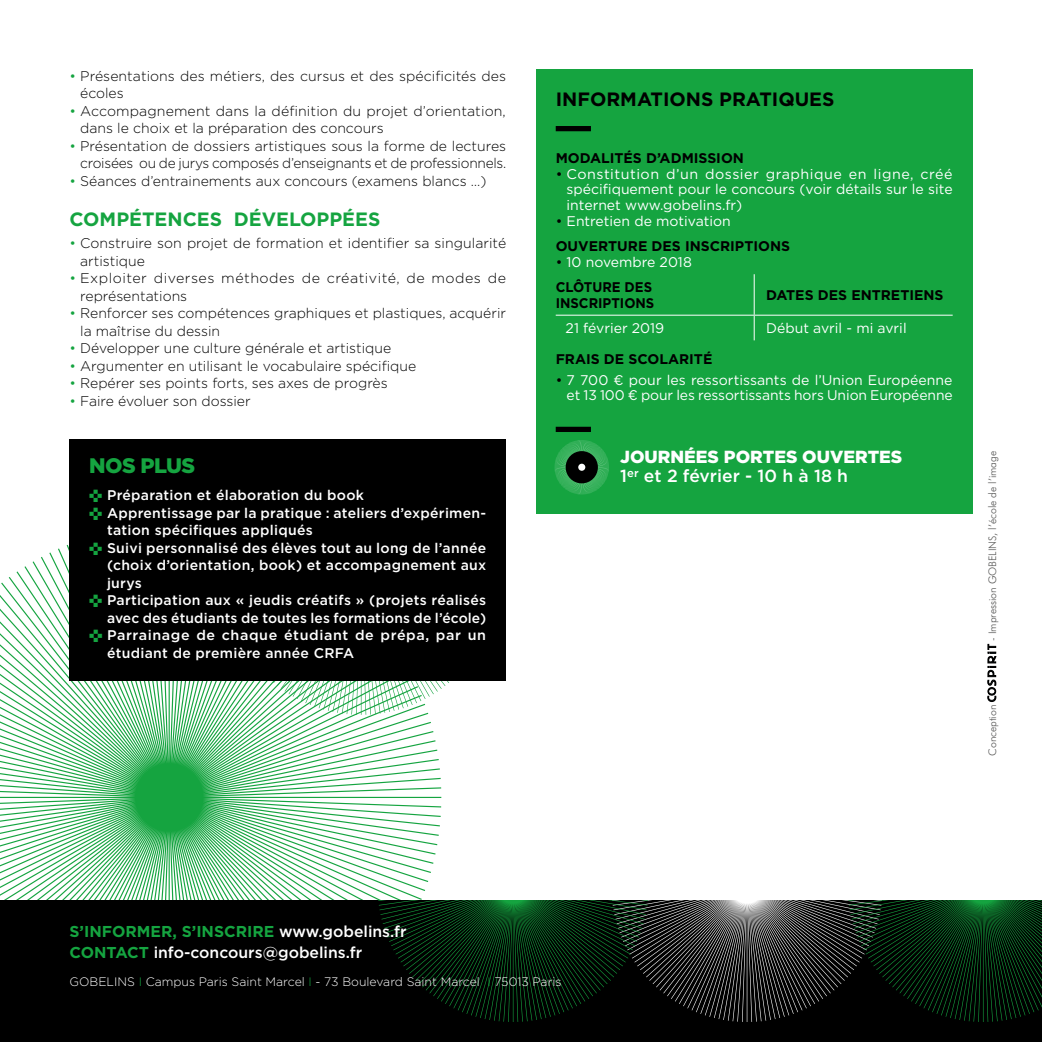
<style>
.page{position:relative;width:1042px;height:1042px;background:#fff}
.page>*{position:absolute;margin:0;border:0;box-sizing:border-box;transform-origin:0 0}
.t1{font:900 21px "Gotham";letter-spacing:-.025em;color:#15a440}
.t2{font:700 19.25px "Gotham";color:#15a440}
.t3{font:700 19.25px "Gotham";color:#000}
.t4{font:900 17.5px/19.2px "Gotham";color:#fff}
.t5{font:500 15.75px/21px "Gotham";color:#fff}
.t6{font:300 14px/17.5px "Gotham";color:#000}
.t7{font:500 14px "Gotham";letter-spacing:.02em;color:#fff}
.t8{font:14px/15.8px "Gotham";color:#fff;text-align:justify}
.t9{font:300 14px/17.5px "Gotham";letter-spacing:-.02em;color:#000;text-align:right}
.t10{font:700 14px/25.7px "Gotham";color:#000}
.t11{font:300 14px/17.5px "Gotham";letter-spacing:.035em;color:#000}
.t12{font:500 14px "Gotham";letter-spacing:.045em;color:#fff}
.t13{font:700 14px "Gotham";color:#000;scale:.94 1}
.t14{font:300 12.25px "Gotham";color:#fff}
.t15{font:300 10.5px "Futura BT";color:#575756}
.s1{color:#15a440}
.s2{color:#000}
.s3{font-weight:400}
.s4{font-weight:400;color:#fff}
.s5{font-weight:700;color:#000}
.s6{font-weight:500}
.s7{font-weight:700;color:#15a440}
</style>
<div class="page">
<svg style="left:0;top:544px;width:441px;height:356px"></svg>
<svg style="left:225px;top:680px;width:273px;height:35px"></svg>
<div style="left:0;top:900px;width:1042px;height:142px;background:#000"></div>
<svg style="left:378px;top:900px;width:664px;height:122px"></svg>
<div style="left:536px;top:69px;width:436px;height:445px;background:#15a440"></div>
<div style="left:556px;top:126px;width:35px;height:5px;background:#000"></div>
<hr style="left:754px;top:274px;width:1px;height:41px;background:#fff">
<svg style="left:754px;top:316px;width:1px;height:24px"></svg>
<hr style="left:556px;top:315px;width:198px;height:1px;background:#fff">
<hr style="left:754px;top:315px;width:198px;height:1px;background:#fff">
<div style="left:556px;top:427px;width:35px;height:5px;background:#000"></div>
<svg style="left:987px;top:643px;width:9px;height:59px"></svg>
<div style="left:69px;top:439px;width:437px;height:241px;background:#000"></div>
<svg style="left:554px;top:440px;width:55px;height:54px"></svg>
<p class="t6" style="left:80px;top:67px;width:427px;text-indent:-11px"><span class="s1">•</span> Présentations des métiers, des cursus et des spécificités des écoles</p>
<p class="t6" style="left:80px;top:102px;width:427px;text-indent:-11px"><span class="s1">•</span> Accompagnement dans la définition du projet d’orientation, dans le choix et la préparation des concours</p>
<p class="t9" style="left:69px;top:137px;width:438px"><span class="s1">•</span> Présentation de dossiers artistiques sous la forme de lectures croisées ou de jurys composés d’enseignants et de professionnels.</p>
<p class="t6" style="left:69px;top:172px;width:418px"><span class="s1">•</span> Séances d’entrainements aux concours (examens blancs …)</p>
<h2 class="t2" style="left:69px;top:206px;width:312px">COMPÉTENCES DÉVELOPPÉES</h2>
<p class="t6" style="left:80px;top:234px;width:427px;text-indent:-11px"><span class="s1">•</span> Construire son projet de formation et identifier sa singularité artistique</p>
<p class="t11" style="left:80px;top:269px;width:427px;text-indent:-11px"><span class="s1">•</span> Exploiter diverses méthodes de créativité, de modes de représentations</p>
<p class="t6" style="left:80px;top:304px;width:427px;text-indent:-11px"><span class="s1">•</span> Renforcer ses compétences graphiques et plastiques, acquérir la maîtrise du dessin</p>
<p class="t6" style="left:69px;top:339px;width:323px"><span class="s1">•</span> Développer une culture générale et artistique</p>
<p class="t6" style="left:69px;top:356px;width:348px"><span class="s1">•</span> Argumenter en utilisant le vocabulaire spécifique</p>
<p class="t6" style="left:69px;top:374px;width:320px"><span class="s1">•</span> Repérer ses points forts, ses axes de progrès</p>
<p class="t6" style="left:69px;top:391px;width:183px"><span class="s1">•</span> Faire évoluer son dossier</p>
<h1 class="t1" style="left:89px;top:451px;width:107px">NOS PLUS</h1>
<p class="t7" style="left:89px;top:486px;width:276px"><span class="s1">✜</span> Préparation et élaboration du book</p>
<p class="t7" style="left:89px;top:504px;width:398px"><span class="s1">✜</span> Apprentissage par la pratique : ateliers d’expérimen-</p>
<p class="t7" style="left:107px;top:521px;width:207px">tation spécifiques appliqués</p>
<p class="t7" style="left:89px;top:539px;width:398px"><span class="s1">✜</span> Suivi personnalisé des élèves tout au long de l’année</p>
<p class="t7" style="left:107px;top:556px;width:381px">(choix d’orientation, book) et accompagnement aux</p>
<p class="t7" style="left:107px;top:574px;width:36px">jurys</p>
<p class="t7" style="left:89px;top:591px;width:398px"><span class="s1">✜</span> Participation aux « jeudis créatifs » (projets réalisés</p>
<p class="t7" style="left:107px;top:609px;width:381px">avec des étudiants de toutes les formations de l’école)</p>
<p class="t12" style="left:89px;top:626px;width:398px"><span class="s1">✜</span> Parrainage de chaque étudiant de prépa, par un</p>
<p class="t7" style="left:107px;top:644px;width:249px">étudiant de première année CRFA</p>
<h2 class="t3" style="left:556px;top:86px;width:280px">INFORMATIONS PRATIQUES</h2>
<p class="t10" style="left:556px;top:145px;width:190px">MODALITÉS D’ADMISSION</p>
<p class="t8" style="left:566px;top:165px;width:387px;text-indent:-11px"><span class="s2">•</span> Constitution d’un dossier graphique en ligne, créé spécifiquement pour le concours (voir détails sur le site internet www.gobelins.fr)</p>
<p class="t10" style="left:556px;top:208px;width:236px"><span class="s3">•</span> <span class="s4">Entretien de motivation<br></span>OUVERTURE DES INSCRIPTIONS</p>
<p class="t8" style="left:556px;top:249px;width:138px;line-height:25.2px"><span class="s2">•</span> 10 novembre 2018<br><span class="s5">CLÔTURE DES</span></p>
<p class="t13" style="left:556px;top:294px;width:106px">INSCRIPTIONS</p>
<p class="t10" style="left:766px;top:282px;width:179px">DATES DES ENTRETIENS</p>
<p class="t8" style="left:566px;top:320px;width:100px">21 février 2019</p>
<p class="t8" style="left:766px;top:320px;width:142px">Début avril - mi avril</p>
<p class="t10" style="left:556px;top:346px;width:158px">FRAIS DE SCOLARITÉ</p>
<p class="t8" style="left:556px;top:372px;width:398px;text-align:right"><span class="s2">•</span> 7 700 € pour les ressortissants de l’Union Européenne et 13 100 € pour les ressortissants hors Union Européenne</p>
<p class="t4" style="left:620px;top:447px;width:284px">JOURNÉES PORTES OUVERTES<br><span class="s6">1</span><sup>er</sup> <span class="s6">et 2 février - 10 h à 18 h</span></p>
<p class="t15" style="left:986px;top:641px;width:191px;rotate:-90deg">- Impression GOBELINS, l’école de l’image</p>
<p class="t15" style="left:986px;top:756px;width:52px;rotate:-90deg">Conception</p>
<p class="t5" style="left:69px;top:921px;width:339px"><span class="s7">S’INFORMER, S’INSCRIRE</span> www.gobelins.fr<br><span class="s7">CONTACT</span> info-concours@gobelins.fr</p>
<p class="t14" style="left:69px;top:973px;width:494px">GOBELINS <span class="s1">I</span> Campus Paris Saint Marcel <span class="s1">I</span> - 73 Boulevard Saint Marcel <span class="s1">I</span> 75013 Paris</p>
</div>
